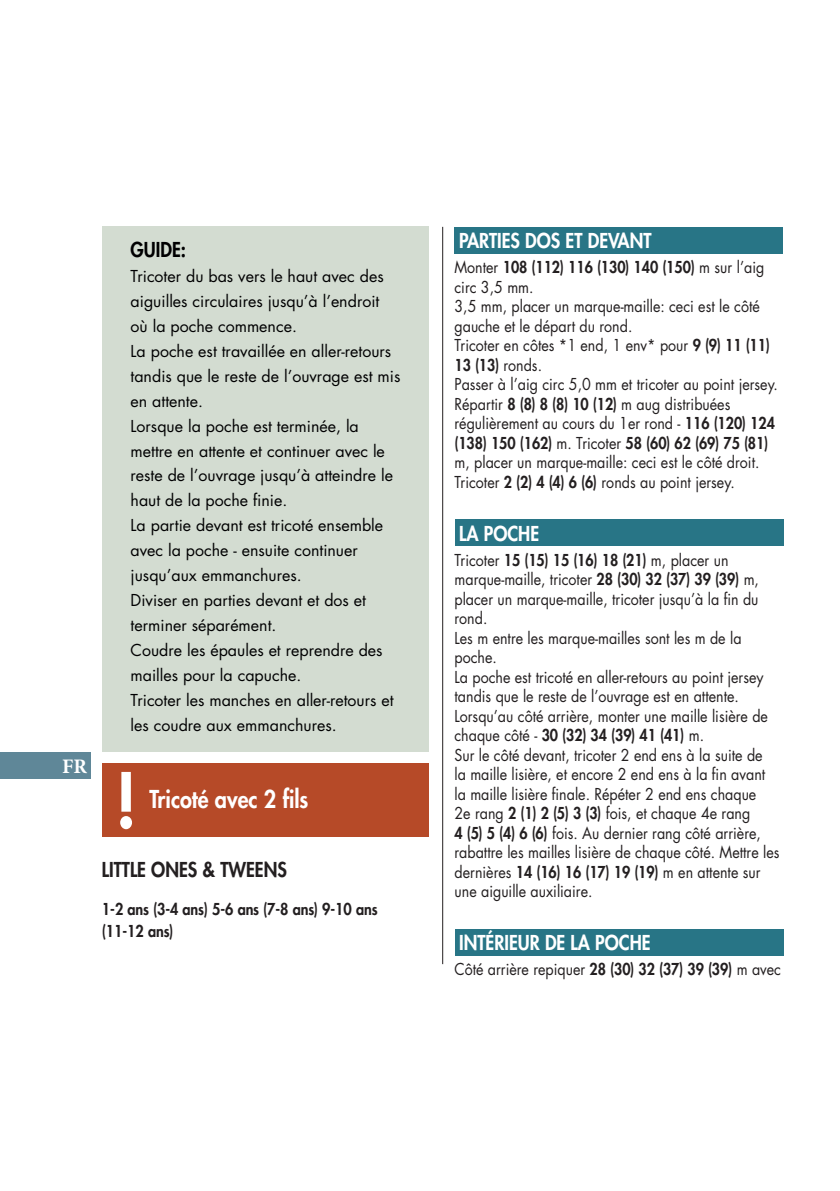
<style>
.page{position:relative;width:840px;height:1191px;background:#fff}
.page>*{position:absolute;margin:0;border:0;box-sizing:border-box;transform-origin:0 0}
.t1{font:800 74px "Futura Std";color:#fff;scale:.9 1}
.t2{font:800 24px "Futura Std";color:#fff;scale:.9 1}
.t3{font:700 20.6px "Minion Pro";color:#fff}
.t4{font:800 20px "Futura Std";color:#fff;scale:.9 1}
.t5{font:800 20px "Futura Std";color:#231f20;scale:.9 1}
.t6{font:800 20px "Futura Std";color:#000001;scale:.9 1}
.t7{font:16px/19.6px "Futura Std";color:#231f20;scale:.89 1}
.t8{font:16px/24.8px "Futura Std";color:#000001}
.t9{font:800 16px "Futura Std";letter-spacing:-.01em;color:#231f20;scale:.9 1}
.s1{font-weight:800}
</style>
<div class="page">
<hr style="left:442px;top:227px;width:1px;height:737px;background:#231f20">
<div style="left:0;top:752px;width:91px;height:26px;background:#5f8798"></div>
<div style="left:454px;top:227px;width:328px;height:26px;background:#287586"></div>
<div style="left:102px;top:227px;width:326px;height:525px;background:#d3dcd1"></div>
<div style="left:102px;top:763px;width:326px;height:73px;background:#b64a28"></div>
<div style="left:454px;top:519px;width:329px;height:27px;background:#287586"></div>
<div style="left:454px;top:929px;width:329px;height:27px;background:#287586"></div>
<p class="t3" style="left:62px;top:751px;width:27px">FR</p>
<p class="t6" style="left:130px;top:237px;width:63px">GUIDE:</p>
<p class="t8" style="left:130px;top:264px;width:254px">Tricoter du bas vers le haut avec des aiguilles circulaires jusqu’à l’endroit où la poche commence.</p>
<p class="t8" style="left:130px;top:339px;width:271px">La poche est travaillée en aller-retours tandis que le reste de l’ouvrage est mis en attente.</p>
<p class="t8" style="left:130px;top:413px;width:264px">Lorsque la poche est terminée, la mettre en attente et continuer avec le reste de l’ouvrage jusqu’à atteindre le haut de la poche finie.</p>
<p class="t8" style="left:130px;top:513px;width:254px">La partie devant est tricoté ensemble avec la poche - ensuite continuer jusqu’aux emmanchures.</p>
<p class="t8" style="left:130px;top:588px;width:237px">Diviser en parties devant et dos et terminer séparément.</p>
<p class="t8" style="left:130px;top:637px;width:253px">Coudre les épaules et reprendre des mailles pour la capuche.</p>
<p class="t8" style="left:130px;top:687px;width:264px">Tricoter les manches en aller-retours et les coudre aux emmanchures.</p>
<p class="t1" style="left:115px;top:753px;width:26px">!</p>
<p class="t2" style="left:149px;top:784px;width:178px">Tricoté avec 2 fils</p>
<p class="t5" style="left:102px;top:856px;width:207px">LITTLE ONES &amp; TWEENS</p>
<p class="t9" style="left:102px;top:898px;width:308px">1-2 ans (3-4 ans) 5-6 ans (7-8 ans) 9-10 ans</p>
<p class="t9" style="left:102px;top:920px;width:81px">(11-12 ans)</p>
<p class="t4" style="left:459px;top:228px;width:215px">PARTIES DOS ET DEVANT</p>
<p class="t7" style="left:454px;top:257px;width:349px">Monter <span class="s1">108 (112) 116 (130) 140 (150)</span> m sur l’aig circ 3,5 mm.</p>
<p class="t7" style="left:454px;top:296px;width:344px">3,5 mm, placer un marque-maille: ceci est le côté gauche et le départ du rond.</p>
<p class="t7" style="left:454px;top:335px;width:356px">Tricoter en côtes *1 end, 1 env* pour <span class="s1">9 (9) 11 (11)<br>13 (13)</span> ronds.</p>
<p class="t7" style="left:454px;top:374px;width:365px">Passer à l’aig circ 5,0 mm et tricoter au point jersey.</p>
<p class="t7" style="left:454px;top:394px;width:361px">Répartir <span class="s1">8 (8) 8 (8) 10 (12)</span> m aug distribuées régulièrement au cours du 1er rond - <span class="s1">116 (120) 124 (138) 150 (162)</span> m. Tricoter <span class="s1">58 (60) 62 (69) 75 (81) </span>m, placer un marque-maille: ceci est le côté droit.<br>Tricoter <span class="s1">2 (2) 4 (4) 6 (6)</span> ronds au point jersey.</p>
<p class="t4" style="left:459px;top:520px;width:90px">LA POCHE</p>
<p class="t7" style="left:454px;top:550px;width:343px">Tricoter <span class="s1">15 (15) 15 (16) 18 (21)</span> m, placer un marque-maille, tricoter <span class="s1">28 (30) 32 (37) 39 (39)</span> m, placer un marque-maille, tricoter jusqu’à la fin du rond.</p>
<p class="t7" style="left:454px;top:628px;width:324px">Les m entre les marque-mailles sont les m de la poche.</p>
<p class="t7" style="left:454px;top:667px;width:348px">La poche est tricoté en aller-retours au point jersey tandis que le reste de l’ouvrage est en attente.</p>
<p class="t7" style="left:454px;top:706px;width:353px">Lorsqu’au côté arrière, monter une maille lisière de chaque côté - <span class="s1">30 (32) 34 (39) 41 (41)</span> m.</p>
<p class="t7" style="left:454px;top:745px;width:366px">Sur le côté devant, tricoter 2 end ens à la suite de<br>la maille lisière, et encore 2 end ens à la fin avant la maille lisière finale. Répéter 2 end ens chaque<br>2e rang <span class="s1">2 (1) 2 (5) 3 (3)</span> fois, et chaque 4e rang<br><span class="s1">4 (5) 5 (4) 6 (6)</span> fois. Au dernier rang côté arrière, rabattre les mailles lisière de chaque côté. Mettre les dernières <span class="s1">14 (16) 16 (17) 19 (19)</span> m en attente sur une aiguille auxiliaire.</p>
<p class="t4" style="left:459px;top:930px;width:214px">INTÉRIEUR DE LA POCHE</p>
<p class="t7" style="left:454px;top:959px;width:368px">Côté arrière repiquer <span class="s1">28 (30) 32 (37) 39 (39)</span> m avec</p>
</div>
